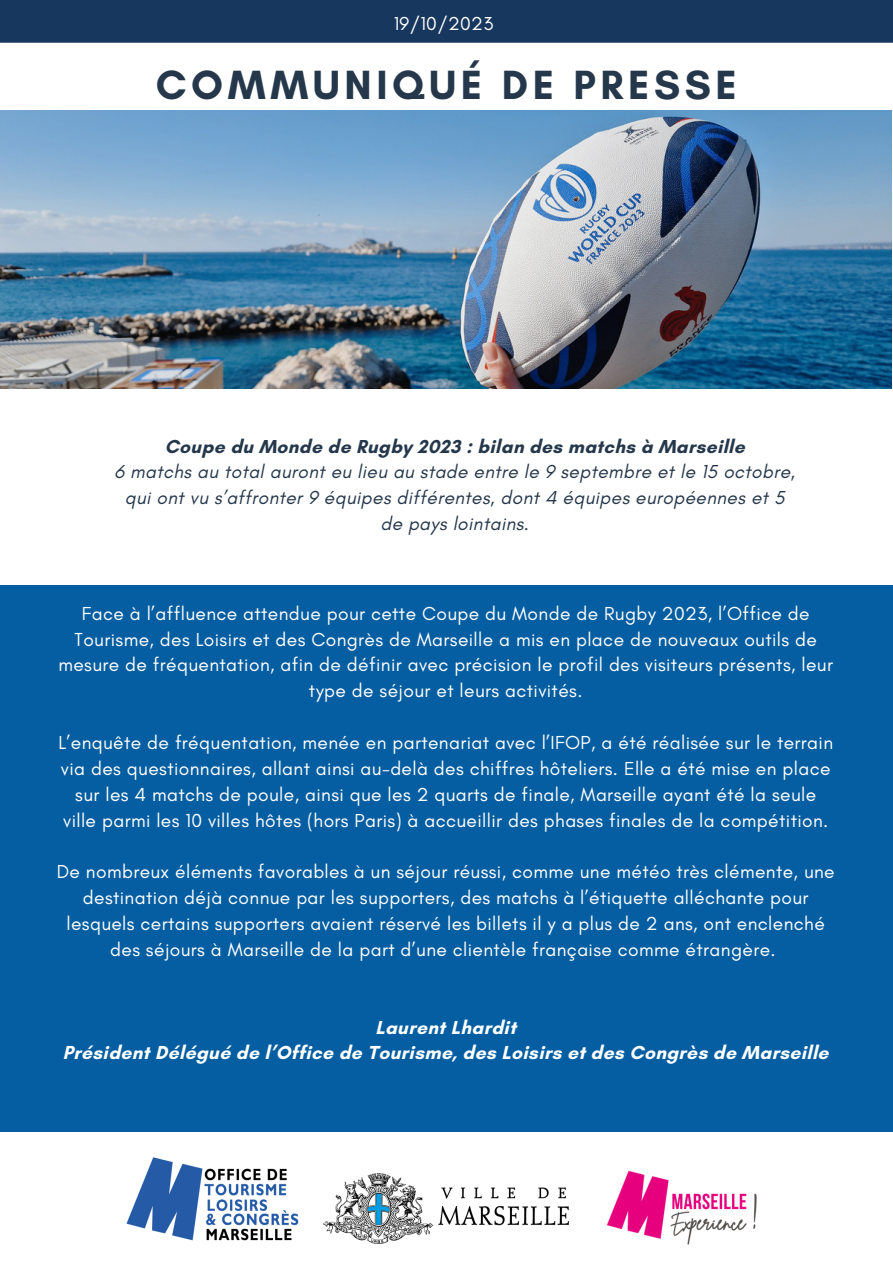
<style>
.page{position:relative;width:893px;height:1264px;background:#fff}
.page>*{position:absolute;margin:0;border:0;box-sizing:border-box;transform-origin:0 0}
.t1{font:700 41.55px "Glacial Indifference";letter-spacing:.11em;color:#24374b}
.t2{font:19.2px/25.8px "Glacial Indifference";letter-spacing:.02em;color:#fff;text-align:center}
.t3{font:700 19.2px "Glacial Indifference";letter-spacing:.02em;color:#fff}
.t4{font:italic 19.05px/25.8px "Glacial Indifference";letter-spacing:.02em;color:#24374b;text-align:center}
.t5{font:700 19.05px "Glacial Indifference";letter-spacing:.02em;color:#24374b}
.t6{font:19.05px "Glacial Indifference";letter-spacing:.02em;color:#fff}
</style>
<div class="page">
<div style="left:0;top:0;width:892px;height:43px;background:#17375e"></div>
<div style="left:0;top:585px;width:892px;height:546px;background:#055ea1"></div>
<img style="left:0;top:110px;width:891px;height:278px">
<img style="left:606px;top:1170px;width:151px;height:75px">
<img style="left:323px;top:1173px;width:245px;height:70px">
<img style="left:126px;top:1157px;width:173px;height:84px">
<p class="t6" style="left:393px;top:11px;width:101px">19/10/2023</p>
<p class="t1" style="left:156px;top:59px;width:582px">COMMUNIQUÉ DE PRESSE</p>
<p class="t5" style="left:165px;top:434px;width:581px">Coupe du Monde de Rugby 2023 : bilan des matchs à Marseille</p>
<p class="t4" style="left:114px;top:459px;width:682px">6 matchs au total auront eu lieu au stade entre le 9 septembre et le 15 octobre, qui ont vu s’affronter 9 équipes différentes, dont 4 équipes européennes et 5 de pays lointains.</p>
<p class="t2" style="left:58px;top:600px;width:776px">Face à l’affluence attendue pour cette Coupe du Monde de Rugby 2023, l’Office de Tourisme, des Loisirs et des Congrès de Marseille a mis en place de nouveaux outils de mesure de fréquentation, afin de définir avec précision le profil des visiteurs présents, leur type de séjour et leurs activités.</p>
<p class="t2" style="left:58px;top:729px;width:776px">L’enquête de fréquentation, menée en partenariat avec l’IFOP, a été réalisée sur le terrain via des questionnaires, allant ainsi au-delà des chiffres hôteliers. Elle a été mise en place sur les 4 matchs de poule, ainsi que les 2 quarts de finale, Marseille ayant été la seule ville parmi les 10 villes hôtes (hors Paris) à accueillir des phases finales de la compétition.</p>
<p class="t2" style="left:57px;top:858px;width:779px">De nombreux éléments favorables à un séjour réussi, comme une météo très clémente, une destination déjà connue par les supporters, des matchs à l’étiquette alléchante pour lesquels certains supporters avaient réservé les billets il y a plus de 2 ans, ont enclenché des séjours à Marseille de la part d’une clientèle française comme étrangère.</p>
<p class="t3" style="left:375px;top:1015px;width:142px">Laurent Lhardit</p>
<p class="t3" style="left:63px;top:1041px;width:767px">Président Délégué de l’Office de Tourisme, des Loisirs et des Congrès de Marseille</p>
</div>
